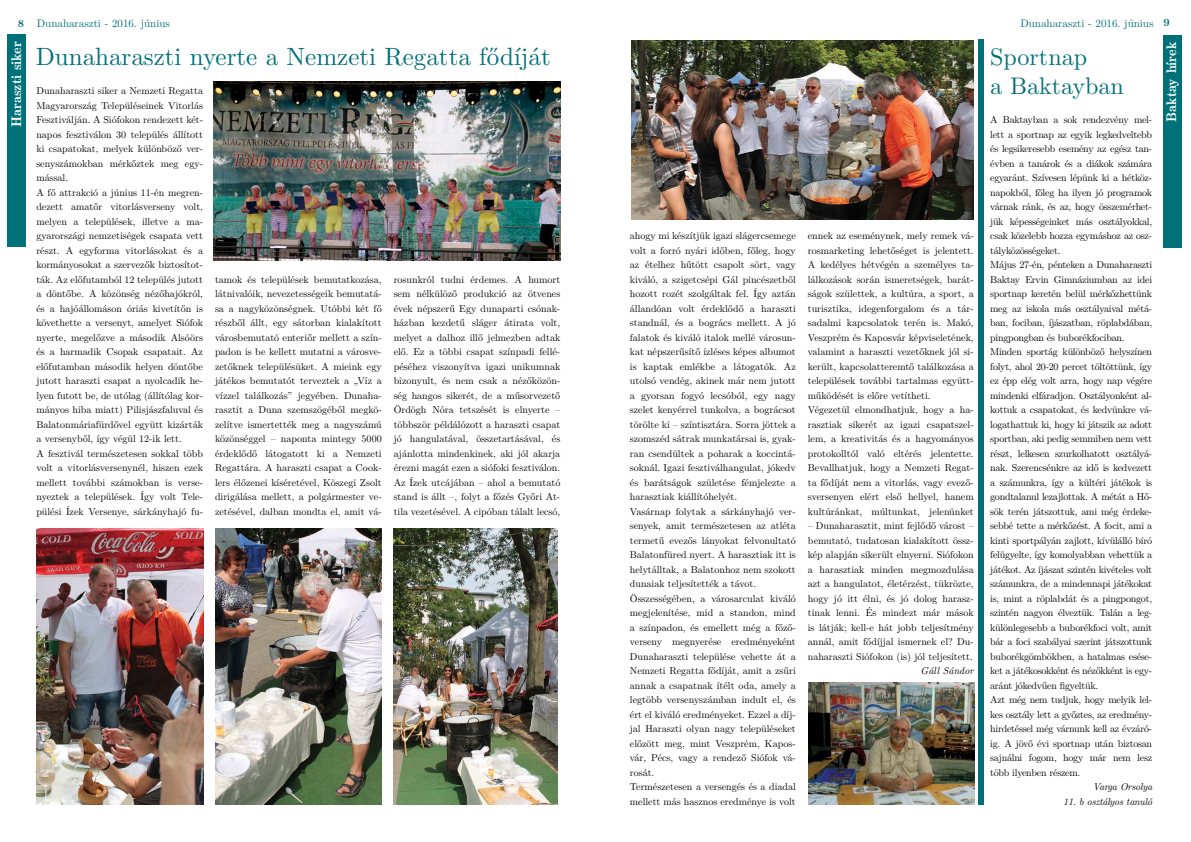
<style>
.page{position:relative;width:1191px;height:842px;background:#fff}
.page>*{position:absolute;margin:0;border:0;box-sizing:border-box;transform-origin:0 0}
.t1{font:25px "LM Roman 10";color:#007079}
.t2{font:24px/29px "LM Roman 10";color:#007079}
.t3{font:14px "LM Roman Demi 10";color:#fff}
.t4{font:11px "LM Roman 10";color:#007079}
.t5{font:10px/14.5px "LM Roman 10";color:#000}
.t6{font:10px/14.5px "LM Roman 10";letter-spacing:-.025em;color:#000}
.t7{font:italic 10px "LM Roman 10";letter-spacing:-.025em;color:#000}
.t8{font:italic 10px "LM Roman 10";color:#000}
.s1{font-weight:700}
</style>
<div class="page">
<div style="left:8px;top:35px;width:18px;height:212px;background:#007079"></div>
<img style="left:214px;top:81px;width:346px;height:179px">
<img style="left:631px;top:40px;width:342px;height:180px">
<img style="left:36px;top:528px;width:167px;height:277px">
<img style="left:393px;top:529px;width:164px;height:276px">
<img style="left:215px;top:528px;width:166px;height:276px">
<img style="left:808px;top:683px;width:166px;height:121px">
<div style="left:1163px;top:35px;width:18px;height:213px;background:#007079"></div>
<div style="left:978px;top:39px;width:5px;height:766px;background:#007079"></div>
<p class="t4" style="left:18px;top:15px;width:153px"><span class="s1">8</span> Dunaharaszti - 2016. június</p>
<p class="t4" style="left:1020px;top:14px;width:151px">Dunaharaszti - 2016. június <span class="s1">9</span></p>
<h3 class="t3" style="left:5px;top:127px;width:87px;rotate:-90deg">Haraszti siker</h3>
<h1 class="t1" style="left:36px;top:37px;width:516px">Dunaharaszti nyerte a Nemzeti Regatta fődíját</h1>
<p class="t5" style="left:36px;top:83px;width:168px">Dunaharaszti siker a Nemzeti Regatta Magyarország Településeinek Vitorlás Fesztiválján. A Siófokon rendezett két&shy;napos fesztiválon 30 település állított ki csapatokat, melyek különböző ver&shy;senyszámokban mérkőztek meg egy&shy;mással.<br>A fő attrakció a június 11-én megren&shy;dezett amatőr vitorlásverseny volt, melyen a települések, illetve a ma&shy;gyarországi nemzetiségek csapata vett részt. A egyforma vitorlásokat és a kormányosokat a szervezők biztosítot&shy;ták. Az előfutamból 12 település jutott a döntőbe. A közönség nézőhajókról, és a hajóállomáson óriás kivetítőn is követhette a versenyt, amelyet Siófok nyerte, megelőzve a második Alsóörs és a harmadik Csopak csapatait. Az előfutamban második helyen döntőbe jutott haraszti csapat a nyolcadik he&shy;lyen futott be, de utólag (állítólag kor&shy;mányos hiba miatt) Pilisjászfaluval és Balatonmáriafürdővel együtt kizárták a versenyből, így végül 12-ik lett.<br>A fesztivál természetesen sokkal több volt a vitorlásversenynél, hiszen ezek mellett további számokban is verse&shy;nyeztek a települések. Így volt Tele&shy;pülési Ízek Versenye, sárkányhajó fu-</p>
<p class="t5" style="left:215px;top:271px;width:168px;text-align:justify">tamok és települések bemutatkozása, látnivalóik, nevezetességeik bemutatá&shy;sa a nagyközönségnek. Utóbbi két fő részből állt, egy sátorban kialakított városbemutató enteriőr mellett a szín&shy;padon is be kellett mutatni a városve&shy;zetőknek településüket. A mieink egy játékos bemutatót terveztek a „Víz a vízzel találkozás” jegyében. Dunaha&shy;rasztit a Duna szemszögéből megkö&shy;zelítve ismertették meg a nagyszámú közönséggel – naponta mintegy 5000 érdeklődő látogatott ki a Nemzeti Regattára. A haraszti csapat a Cook&shy;lers élőzenei kíséretével, Köszegi Zsolt dirigálása mellett, a polgármester ve&shy;zetésével, dalban mondta el, amit vá-</p>
<p class="t5" style="left:394px;top:271px;width:168px;text-align:justify">rosunkról tudni érdemes. A humort sem nélkülöző produkció az ötvenes évek népszerű Egy dunaparti csónak&shy;házban kezdetű sláger átirata volt, melyet a dalhoz illő jelmezben adtak elő. Ez a többi csapat színpadi fellé&shy;péséhez viszonyítva igazi unikumnak bizonyult, és nem csak a nézőközön&shy;ség hangos sikerét, de a műsorvezető Ördögh Nóra tetszését is elnyerte – többször példálózott a haraszti csapat jó hangulatával, összetartásával, és ajánlotta mindenkinek, aki jól akarja érezni magát ezen a siófoki fesztiválon.<br>Az Ízek utcájában – ahol a bemutató stand is állt –, folyt a főzés Győri At&shy;tila vezetésével. A cipóban tálalt lecsó,</p>
<p class="t5" style="left:630px;top:228px;width:167px">ahogy mi készítjük igazi slágercsemege volt a forró nyári időben, főleg, hogy az ételhez hűtött csapolt sört, vagy kiváló, a szigetcsépi Gál pincészetből hozott rozét szolgáltak fel. Így aztán állandóan volt érdeklődő a haraszti standnál, és a bogrács mellett. A jó falatok és kiváló italok mellé városun&shy;kat népszerűsítő ízléses képes albumot is kaptak emlékbe a látogatók. Az utolsó vendég, akinek már nem jutott a gyorsan fogyó lecsóból, egy nagy szelet kenyérrel tunkolva, a bográcsot törölte ki – színtisztára. Sorra jöttek a szomszéd sátrak munkatársai is, gyak&shy;ran csendültek a poharak a koccintá&shy;soknál. Igazi fesztiválhangulat, jókedv és barátságok születése fémjelezte a harasztiak kiállítóhelyét.<br>Vasárnap folytak a sárkányhajó ver&shy;senyek, amit természetesen az atléta termetű evezős lányokat felvonultató Balatonfüred nyert. A harasztiak itt is helytálltak, a Balatonhoz nem szokott dunaiak teljesítették a távot.<br>Összességében, a városarculat kiváló megjelenítése, mid a standon, mind a színpadon, és emellett még a főző&shy;verseny megnyerése eredményeként Dunaharaszti települése vehette át a Nemzeti Regatta fődíját, amit a zsűri annak a csapatnak ítélt oda, amely a legtöbb versenyszámban indult el, és ért el kiváló eredményeket. Ezzel a díj&shy;jal Haraszti olyan nagy településeket előzött meg, mint Veszprém, Kapos&shy;vár, Pécs, vagy a rendező Siófok vá&shy;rosát.<br>Természetesen a versengés és a diadal mellett más hasznos eredménye is volt</p>
<p class="t5" style="left:808px;top:228px;width:167px">ennek az eseménynek, mely remek vá&shy;rosmarketing lehetőséget is jelentett.<br>A kedélyes hétvégén a személyes ta&shy;lálkozások során ismeretségek, barát&shy;ságok születtek, a kultúra, a sport, a turisztika, idegenforgalom és a tár&shy;sadalmi kapcsolatok terén is. Makó, Veszprém és Kaposvár képviseletének, valamint a haraszti vezetőknek jól si&shy;került, kapcsolatteremtő találkozása a települések további tartalmas együtt&shy;működését is előre vetítheti.<br>Végezetül elmondhatjuk, hogy a ha&shy;rasztiak sikerét az igazi csapatszel&shy;lem, a kreativitás és a hagyományos protokolltól való eltérés jelentette.<br>Bevallhatjuk, hogy a Nemzeti Regat&shy;ta fődíját nem a vitorlás, vagy evező&shy;sversenyen elért első hellyel, hanem kultúránkat, múltunkat, jelenünket</p>
<p class="t5" style="left:808px;top:518px;width:167px;text-align:justify">– Dunaharasztit, mint fejlődő várost – bemutató, tudatosan kialakított össz&shy;kép alapján sikerült elnyerni. Siófokon a harasztiak minden megmozdulása azt a hangulatot, életérzést, tükrözte, hogy jó itt élni, és jó dolog harasz&shy;tinak lenni. És mindezt már mások is látják; kell-e hát jobb teljesítmény annál, amit fődíjjal ismernek el? Du&shy;naharaszti Siófokon (is) jól teljesített.</p>
<p class="t8" style="left:920px;top:663px;width:55px">Gáll Sándor</p>
<h2 class="t2" style="left:990px;top:40px;width:135px">Sportnap<br>a Baktayban</h2>
<h3 class="t3" style="left:1160px;top:122px;width:81px;rotate:-90deg">Baktay hírek</h3>
<p class="t6" style="left:990px;top:112px;width:163px">A Baktayban a sok rendezvény mel&shy;lett a sportnap az egyik legkedveltebb és legsikeresebb esemény az egész tan&shy;évben a tanárok és a diákok számára egyaránt. Szívesen lépünk ki a hétköz&shy;napokból, főleg ha ilyen jó programok várnak ránk, és az, hogy összemérhet&shy;jük képességeinket más osztályokkal, csak közelebb hozza egymáshoz az osz&shy;tályközösségeket.<br>Május 27-én, pénteken a Dunaharaszti Baktay Ervin Gimnáziumban az idei sportnap keretén belül mérkőzhettünk meg az iskola más osztályaival métá&shy;ban, fociban, íjászatban, röplabdában, pingpongban és buborékfociban.<br>Minden sportág különböző helyszínen folyt, ahol 20-20 percet töltöttünk, így ez épp elég volt arra, hogy nap végére mindenki elfáradjon. Osztályonként al&shy;kottuk a csapatokat, és kedvünkre vá&shy;logathattuk ki, hogy ki játszik az adott sportban, aki pedig semmiben nem vett részt, lelkesen szurkolhatott osztályá&shy;nak. Szerencsénkre az idő is kedvezett a számunkra, így a kültéri játékok is gondtalanul lezajlottak. A métát a Hő&shy;sök terén játszottuk, ami még érdeke&shy;sebbé tette a mérkőzést. A focit, ami a kinti sportpályán zajlott, kívülálló bíró felügyelte, így komolyabban vehettük a játékot. Az íjászat szintén kivételes volt számunkra, de a mindennapi játékokat is, mint a röplabdát és a pingpongot, szintén nagyon élveztük. Talán a leg&shy;különlegesebb a buborékfoci volt, amit bár a foci szabályai szerint játszottunk buborékgömbökben, a hatalmas esése&shy;ket a játékosokként és nézőkként is egy&shy;aránt jókedvűen figyeltük.<br>Azt még nem tudjuk, hogy melyik lel&shy;kes osztály lett a győztes, az eredmény&shy;hirdetéssel még várnunk kell az évzáró&shy;ig. A jövő évi sportnap után biztosan sajnálni fogom, hogy már nem lesz több ilyenben részem.</p>
<p class="t7" style="left:1092px;top:779px;width:61px">Varga Orsolya</p>
<p class="t7" style="left:1063px;top:793px;width:90px">11. b osztályos tanuló</p>
</div>
